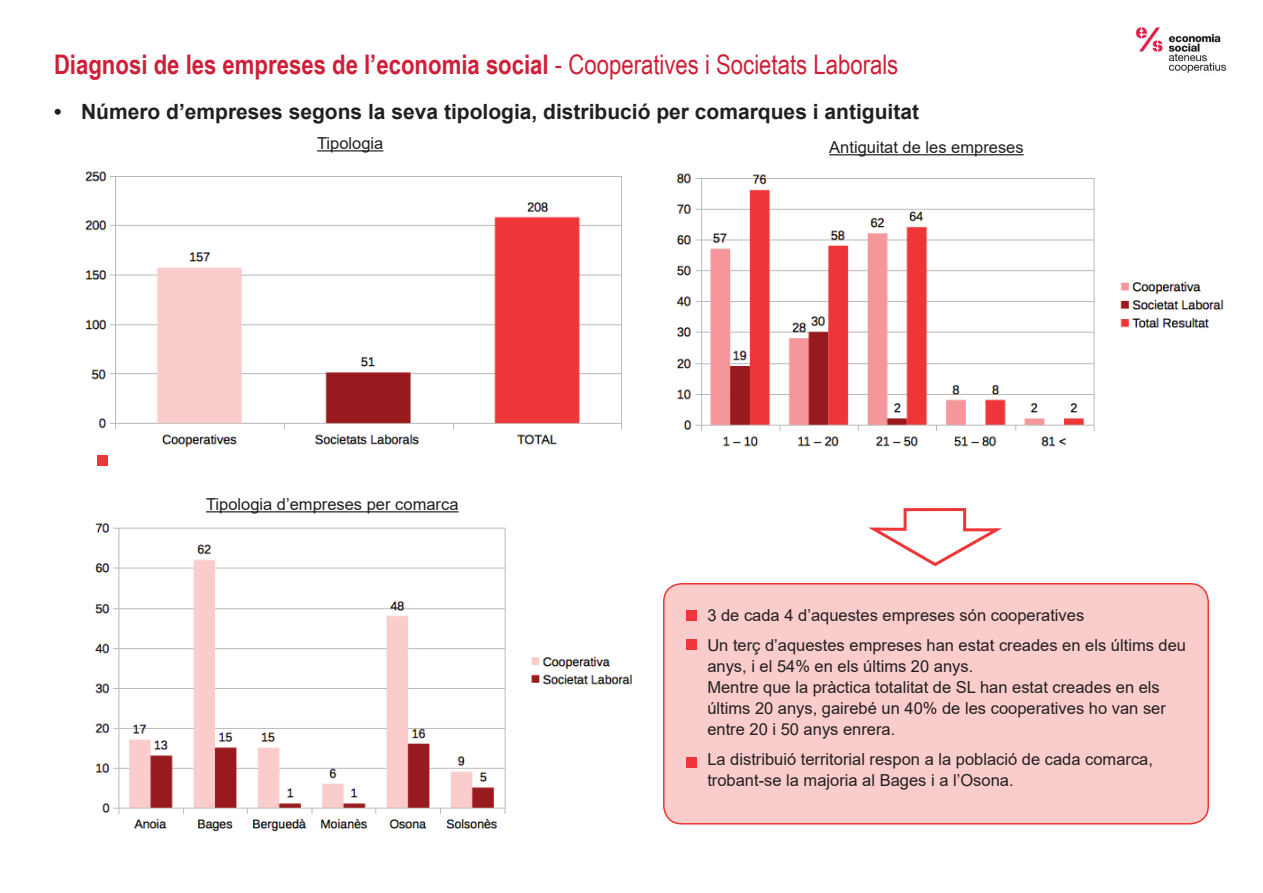
<style>
.page{position:relative;width:1263px;height:893px;background:#fff}
.page>*{position:absolute;margin:0;border:0;box-sizing:border-box;transform-origin:0 0}
.t1{font:700 27px "Arial Narrow";color:#ce1f37}
.t2{font:700 21px "Arial";color:#231f20}
.t3{font:16.5px/21px "Arial";color:#231f20}
.s1{font-weight:400}
</style>
<div class="page">
<img style="left:1136px;top:27px;width:91px;height:46px">
<img style="left:95px;top:512px;width:536px;height:320px">
<img style="left:85px;top:150px;width:537px;height:298px">
<img style="left:676px;top:155px;width:548px;height:292px">
<hr style="left:829px;top:154px;width:195px;height:1px;background:#231f20">
<hr style="left:317px;top:150px;width:66px;height:1px;background:#231f20">
<hr style="left:206px;top:511px;width:253px;height:1px;background:#231f20">
<div style="left:664px;top:584px;width:544px;height:240px;background:#facccc;border-radius:18px"></div>
<div style="left:663px;top:583px;width:546px;height:241px;border:2px solid #ee3638;border-radius:18px"></div>
<svg style="left:868px;top:508px;width:134px;height:59px"></svg>
<div style="left:97px;top:455px;width:11px;height:11px;background:#ee3638"></div>
<div style="left:686px;top:610px;width:10px;height:11px;background:#ee3638"></div>
<div style="left:686px;top:640px;width:10px;height:10px;background:#ee3638"></div>
<div style="left:686px;top:757px;width:10px;height:11px;background:#ee3638"></div>
<h1 class="t1" style="left:54px;top:44px;width:846px">Diagnosi de les empreses de l’economia social <span class="s1">- Cooperatives i Societats Laborals</span></h1>
<p class="t2" style="left:54px;top:97px;width:866px">• Número d’empreses segons la seva tipologia, distribució per comarques i antiguitat</p>
<p class="t3" style="left:317px;top:133px;width:68px">Tipologia</p>
<p class="t3" style="left:829px;top:137px;width:196px">Antiguitat de les empreses</p>
<p class="t3" style="left:206px;top:494px;width:254px">Tipologia d’empreses per comarca</p>
<p class="t3" style="left:707px;top:600px;width:480px;line-height:30px">3 de cada 4 d’aquestes empreses són cooperatives<br>Un terç d’aquestes empreses han estat creades en els últims deu</p>
<p class="t3" style="left:707px;top:655px;width:460px">anys, i el 54% en els últims 20 anys.<br>Mentre que la pràctica totalitat de SL han estat creades en els últims 20 anys, gairebé un 40% de les cooperatives ho van ser entre 20 i 50 anys enrera.</p>
<p class="t3" style="left:707px;top:748px;width:447px">La distribuió territorial respon a la població de cada comarca, trobant-se la majoria al Bages i a l’Osona.</p>
</div>
